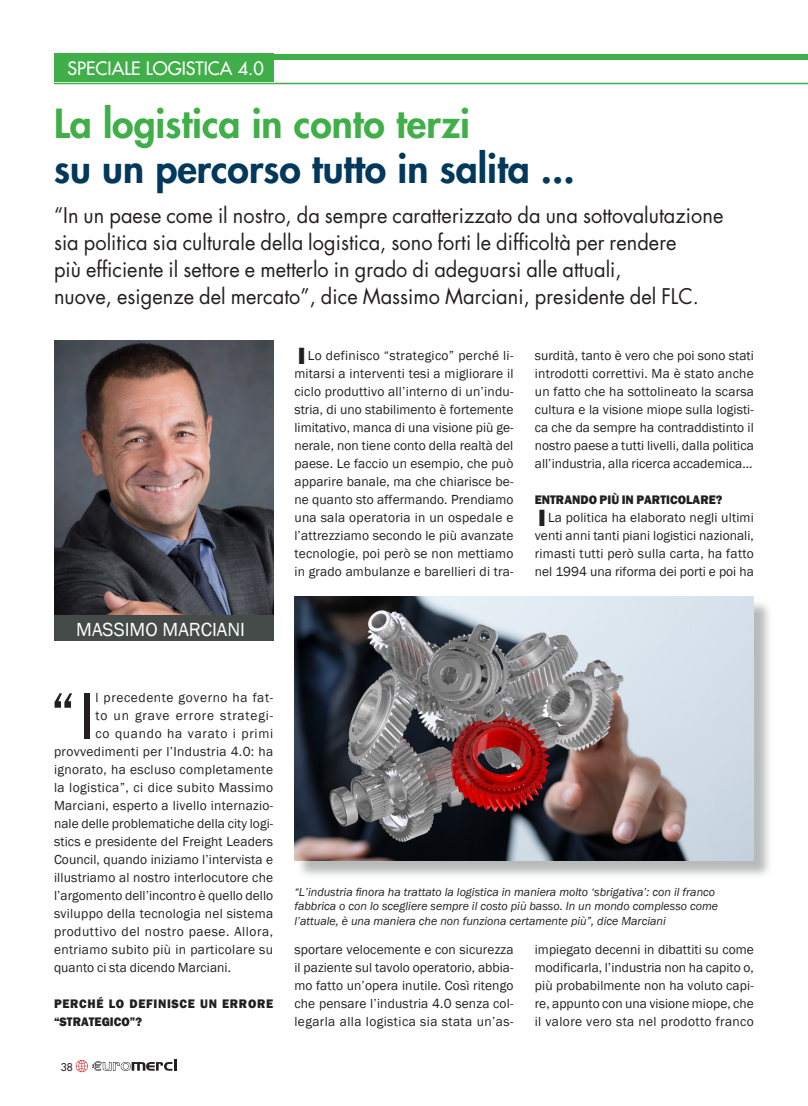
<style>
.page{position:relative;width:808px;height:1106px;background:#fff}
.page>*{position:absolute;margin:0;border:0;box-sizing:border-box;transform-origin:0 0}
.TESTO_CON_CAPOLETTER{font:67.5px "Franklin Gothic";color:#231f20}
.TITOLO_rosso{font:800 39px "Futura";color:#01385b}
.TITOLO_rosso-2{font:800 39px "Futura";color:#40ae49}
.SOMMARIO{font:21px "Futura";letter-spacing:.005em;color:#231f20;scale:.95 1}
.DIDASCALIA_sx{font:19.5px "Franklin Gothic";color:#fff}
.t1{font:18px "Futura";color:#fff}
.TESTO_ARTICOLI{font:13.5px/18px "Franklin Gothic";letter-spacing:.015em;color:#231f20;text-align:justify}
.TESTO_CON_CAPOLETTER-2{font:13.5px "Franklin Gothic";letter-spacing:.02em;color:#231f20}
.TESTO_CON_CAPOLETTER-3{font:13.5px "Franklin Gothic";color:#231f20}
.TESTO_CON_CAPOLETTER-4{font:13.5px "Franklin Gothic";letter-spacing:.04em;color:#231f20}
.TESTO_CON_CAPOLETTER-5{font:13.5px "Franklin Gothic";letter-spacing:.06em;color:#231f20}
.TESTO_CON_CAPOLETTER-6{font:13.5px "Franklin Gothic";letter-spacing:.05em;color:#231f20}
.TESTO_CON_CAPOLETTER-7{font:800 12.75px/18px "Franklin Gothic";letter-spacing:.055em;color:#231f20;scale:.95 1}
.TESTO_CON_CAPOLETTER-8{font:800 12.75px "Franklin Gothic";letter-spacing:.005em;color:#231f20;scale:.95 1}
.DIDASCALIA_sx-2{font:italic 12px "Franklin Gothic";color:#231f20}
.t2{font:10.5px "Futura";color:#231f20}
</style>
<div class="page">
<svg style="left:76px;top:1059px;width:101px;height:13px"></svg>
<div style="left:54px;top:54px;width:754px;height:6px;background:#40ae49"></div>
<hr style="left:54px;top:83px;width:754px;height:1px;background:#40ae49">
<div style="left:54px;top:614px;width:219px;height:27px;background:#444b49"></div>
<img style="left:54px;top:340px;width:219px;height:274px">
<div style="left:297px;top:599px;width:475px;height:280px;background:#9fa3a4;opacity:.75"></div>
<img style="left:294px;top:596px;width:460px;height:264px">
<div style="left:54px;top:54px;width:219px;height:28px;background:#40ae49"></div>
<p class="t1" style="left:68px;top:57px;width:198px">SPECIALE LOGISTICA 4.0</p>
<p class="TITOLO_rosso-2" style="left:54px;top:99px;width:418px">La logistica in conto terzi</p>
<p class="TITOLO_rosso" style="left:54px;top:144px;width:522px">su un percorso tutto in salita ...</p>
<p class="SOMMARIO" style="left:54px;top:201px;width:706px">“In un paese come il nostro, da sempre caratterizzato da una sottovalutazione</p>
<p class="SOMMARIO" style="left:54px;top:228px;width:657px">sia politica sia culturale della logistica, sono forti le difficoltà per rendere</p>
<p class="SOMMARIO" style="left:54px;top:255px;width:599px">più efficiente il settore e metterlo in grado di adeguarsi alle attuali,</p>
<p class="SOMMARIO" style="left:54px;top:282px;width:680px">nuove, esigenze del mercato”, dice Massimo Marciani, presidente del FLC.</p>
<p class="DIDASCALIA_sx" style="left:76px;top:617px;width:170px">MASSIMO MARCIANI</p>
<p class="TESTO_ARTICOLI" style="left:294px;top:347px;width:221px">▐ Lo definisco “strategico” perché li&shy;mitarsi a interventi tesi a migliorare il ciclo produttivo all’interno di un’indu&shy;stria, di uno stabilimento è fortemente limitativo, manca di una visione più ge&shy;nerale, non tiene conto della realtà del paese. Le faccio un esempio, che può apparire banale, ma che chiarisce be&shy;ne quanto sto affermando. Prendiamo una sala operatoria in un ospedale e l’attrezziamo secondo le più avanzate tecnologie, poi però se non mettiamo in grado ambulanze e barellieri di tra-</p>
<p class="TESTO_ARTICOLI" style="left:535px;top:347px;width:221px">surdità, tanto è vero che poi sono stati introdotti correttivi. Ma è stato anche un fatto che ha sottolineato la scarsa cultura e la visione miope sulla logisti&shy;ca che da sempre ha contraddistinto il nostro paese a tutti livelli, dalla politica all’industria, alla ricerca accademica...</p>
<p class="TESTO_CON_CAPOLETTER-8" style="left:535px;top:491px;width:199px">ENTRANDO PIÙ IN PARTICOLARE?</p>
<p class="TESTO_ARTICOLI" style="left:535px;top:509px;width:221px">▐ La politica ha elaborato negli ultimi venti anni tanti piani logistici nazionali, rimasti tutti però sulla carta, ha fatto nel 1994 una riforma dei porti e poi ha</p>
<p class="TESTO_CON_CAPOLETTER" style="left:49px;top:674px;width:47px">“I</p>
<p class="TESTO_CON_CAPOLETTER-4" style="left:95px;top:689px;width:179px">l precedente governo ha fat-</p>
<p class="TESTO_CON_CAPOLETTER-5" style="left:95px;top:707px;width:179px">to un grave errore strategi-</p>
<p class="TESTO_CON_CAPOLETTER-6" style="left:95px;top:725px;width:179px">co quando ha varato i primi</p>
<p class="TESTO_CON_CAPOLETTER-2" style="left:54px;top:743px;width:221px">provvedimenti per l’Industria 4.0: ha</p>
<p class="TESTO_CON_CAPOLETTER-2" style="left:54px;top:761px;width:221px">ignorato, ha escluso completamente</p>
<p class="TESTO_CON_CAPOLETTER-2" style="left:54px;top:779px;width:221px">la logistica”, ci dice subito Massimo</p>
<p class="TESTO_CON_CAPOLETTER-2" style="left:54px;top:797px;width:221px">Marciani, esperto a livello internazio-</p>
<p class="TESTO_CON_CAPOLETTER-3" style="left:54px;top:815px;width:221px">nale delle problematiche della city logi-</p>
<p class="TESTO_CON_CAPOLETTER-2" style="left:54px;top:833px;width:221px">stics e presidente del Freight Leaders</p>
<p class="TESTO_CON_CAPOLETTER-2" style="left:54px;top:851px;width:221px">Council, quando iniziamo l’intervista e</p>
<p class="TESTO_CON_CAPOLETTER-2" style="left:54px;top:869px;width:221px">illustriamo al nostro interlocutore che</p>
<p class="TESTO_CON_CAPOLETTER-3" style="left:54px;top:887px;width:221px">l’argomento dell’incontro è quello dello</p>
<p class="TESTO_CON_CAPOLETTER-2" style="left:54px;top:905px;width:221px">sviluppo della tecnologia nel sistema</p>
<p class="TESTO_CON_CAPOLETTER-4" style="left:54px;top:923px;width:221px">produttivo del nostro paese. Allora,</p>
<p class="TESTO_CON_CAPOLETTER-2" style="left:54px;top:941px;width:221px">entriamo subito più in particolare su</p>
<p class="TESTO_CON_CAPOLETTER-3" style="left:54px;top:959px;width:179px">quanto ci sta dicendo Marciani.</p>
<p class="TESTO_CON_CAPOLETTER-7" style="left:54px;top:995px;width:232px">PERCHÉ LO DEFINISCE UN ERRORE “STRATEGICO”?</p>
<p class="t2" style="left:61px;top:1060px;width:14px">38</p>
<p class="DIDASCALIA_sx-2" style="left:294px;top:884px;width:422px">“L’industria finora ha trattato la logistica in maniera molto ‘sbrigativa’: con il franco</p>
<p class="DIDASCALIA_sx-2" style="left:294px;top:898px;width:425px">fabbrica o con lo scegliere sempre il costo più basso. In un mondo complesso come</p>
<p class="DIDASCALIA_sx-2" style="left:294px;top:913px;width:373px">l’attuale, è una maniera che non funziona certamente più”, dice Marciani</p>
<p class="TESTO_ARTICOLI" style="left:294px;top:941px;width:221px">sportare velocemente e con sicurezza il paziente sul tavolo operatorio, abbia&shy;mo fatto un’opera inutile. Così ritengo che pensare l’industria 4.0 senza col&shy;legarla alla logistica sia stata un’as-</p>
<p class="TESTO_ARTICOLI" style="left:535px;top:941px;width:221px">impiegato decenni in dibattiti su come modificarla, l’industria non ha capito o, più probabilmente non ha voluto capi&shy;re, appunto con una visione miope, che il valore vero sta nel prodotto franco</p>
</div>
